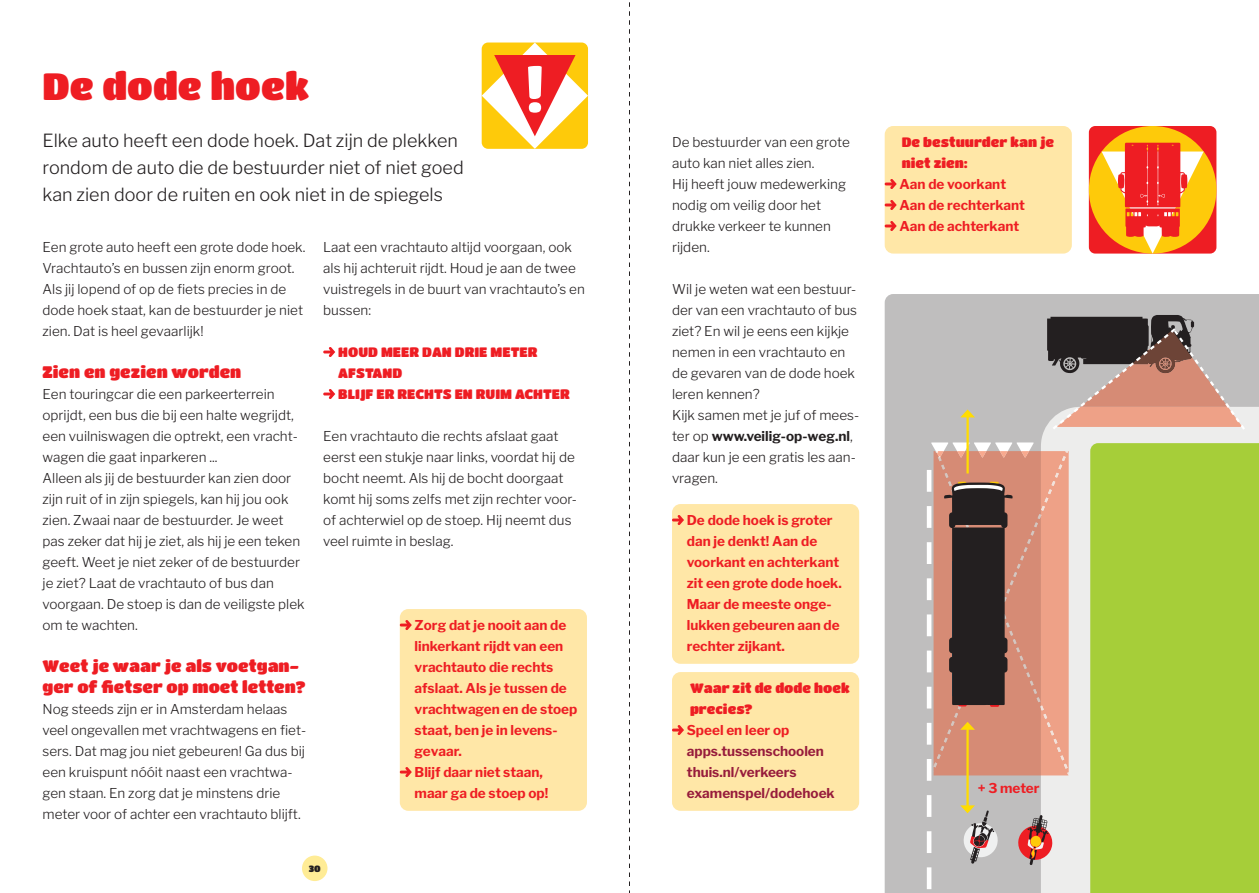
<style>
.page{position:relative;width:1259px;height:893px;background:#fff}
.page>*{position:absolute;margin:0;border:0;box-sizing:border-box;transform-origin:0 0}
.t1{font:37.5px "Titan One";color:#ee1d23}
.t2{font:300 18px/27px "Libre Franklin";color:#231f20}
.t3{font:16.5px/21px "Titan One";color:#ee1d23}
.t4{font:300 13.5px/21px "Libre Franklin";color:#231f20}
.t5{font:700 13.5px/21px "Libre Franklin";color:#ee1d23}
.t6{font:13.5px/21px "Titan One";color:#ee1d23}
.t7{font:700 13.5px/21px "Libre Franklin";color:#971c3c}
.t8{font:9px "Titan One";color:#231f20}
.s1{font-weight:700}
</style>
<div class="page">
<svg style="left:323px;top:347px;width:12px;height:10px"></svg>
<svg style="left:323px;top:389px;width:12px;height:10px"></svg>
<div style="left:400px;top:609px;width:187px;height:202px;background:#ffe7a7;border-radius:9px"></div>
<svg style="left:400px;top:620px;width:12px;height:10px"></svg>
<svg style="left:400px;top:767px;width:12px;height:10px"></svg>
<div style="left:884px;top:126px;width:187px;height:128px;background:#ffe7a7;border-radius:9px"></div>
<svg style="left:884px;top:179px;width:12px;height:10px"></svg>
<svg style="left:884px;top:200px;width:12px;height:10px"></svg>
<svg style="left:884px;top:221px;width:12px;height:10px"></svg>
<div style="left:672px;top:672px;width:187px;height:139px;background:#ffe7a7;border-radius:9px"></div>
<svg style="left:672px;top:725px;width:12px;height:10px"></svg>
<div style="left:672px;top:504px;width:187px;height:160px;background:#ffe7a7;border-radius:9px"></div>
<svg style="left:672px;top:515px;width:12px;height:10px"></svg>
<div style="left:884px;top:294px;width:375px;height:599px;background:#bfbebe"></div>
<div style="left:1041px;top:407px;width:218px;height:486px;background:#ededec"></div>
<div style="left:1090px;top:443px;width:169px;height:450px;background:#a6ce39"></div>
<hr style="left:966px;top:416px;width:2px;height:57px;background:#ffdc01">
<svg style="left:960px;top:409px;width:15px;height:8px"></svg>
<svg style="left:1047px;top:315px;width:200px;height:117px;background:#a58880"></svg>
<div style="left:1089px;top:126px;width:127px;height:128px;background:#ee1d23;border-radius:6px"></div>
<div style="left:1089px;top:126px;width:127px;height:128px;background:#feca0a;border-radius:50%"></div>
<svg style="left:1101px;top:143px;width:102px;height:111px"></svg>
<svg style="left:482px;top:43px;width:106px;height:106px"></svg>
<svg style="left:927px;top:442px;width:141px;height:451px;background:#b68e81"></svg>
<div style="left:302px;top:855px;width:25px;height:26px;background:#ffec96;border-radius:50%"></div>
<svg style="left:629px;top:2px;width:1px;height:891px"></svg>
<h1 class="t1" style="left:43px;top:64px;width:268px">De dode hoek</h1>
<h2 class="t2" style="left:43px;top:127px;width:423px">Elke auto heeft een dode hoek. Dat zijn de plekken rondom de auto die de bestuurder niet of niet goed kan zien door de ruiten en ook niet in de spiegels</h2>
<p class="t4" style="left:43px;top:237px;width:264px">Een grote auto heeft een grote dode hoek.<br>Vrachtauto’s en bussen zijn enorm groot.<br>Als jij lopend of op de fiets precies in de dode hoek staat, kan de bestuurder je niet zien. Dat is heel gevaarlijk!</p>
<p class="t3" style="left:43px;top:361px;width:200px">Zien en gezien worden</p>
<p class="t4" style="left:43px;top:384px;width:264px">Een touringcar die een parkeerterrein oprijdt, een bus die bij een halte wegrijdt, een vuilniswagen die optrekt, een vracht&shy;wagen die gaat inparkeren ...<br>Alleen als jij de bestuurder kan zien door zijn ruit of in zijn spiegels, kan hij jou ook zien. Zwaai naar de bestuurder. Je weet pas zeker dat hij je ziet, als hij je een teken geeft. Weet je niet zeker of de bestuurder je ziet? Laat de vrachtauto of bus dan voorgaan. De stoep is dan de veiligste plek om te wachten.</p>
<p class="t3" style="left:43px;top:655px;width:265px">Weet je waar je als voetgan&shy;ger of fietser op moet letten?</p>
<p class="t4" style="left:43px;top:699px;width:265px">Nog steeds zijn er in Amsterdam helaas veel ongevallen met vrachtwagens en fiet&shy;sers. Dat mag jou niet gebeuren! Ga dus bij een kruispunt nóóit naast een vrachtwa&shy;gen staan. En zorg dat je minstens drie meter voor of achter een vrachtauto blijft.</p>
<p class="t4" style="left:323px;top:237px;width:263px">Laat een vrachtauto altijd voorgaan, ook als hij achteruit rijdt. Houd je aan de twee vuistregels in de buurt van vrachtauto’s en bussen:</p>
<p class="t6" style="left:338px;top:341px;width:233px">HOUD MEER DAN DRIE METER<br>AFSTAND<br>BLIJF ER RECHTS EN RUIM ACHTER</p>
<p class="t4" style="left:323px;top:426px;width:255px">Een vrachtauto die rechts afslaat gaat eerst een stukje naar links, voordat hij de bocht neemt. Als hij de bocht doorgaat komt hij soms zelfs met zijn rechter voor&shy;of achterwiel op de stoep. Hij neemt dus veel ruimte in beslag.</p>
<p class="t5" style="left:414px;top:615px;width:164px">Zorg dat je nooit aan de linkerkant rijdt van een vrachtauto die rechts afslaat. Als je tussen de vrachtwagen en de stoep staat, ben je in levens&shy;gevaar.<br>Blijf daar niet staan, maar ga de stoep op!</p>
<p class="t8" style="left:309px;top:863px;width:14px">30</p>
<p class="t4" style="left:672px;top:132px;width:179px">De bestuurder van een grote auto kan niet alles zien.<br>Hij heeft jouw medewerking nodig om veilig door het drukke verkeer te kunnen rijden.</p>
<p class="t4" style="left:672px;top:279px;width:189px">Wil je weten wat een bestuur&shy;der van een vrachtauto of bus ziet? En wil je eens een kijkje nemen in een vrachtauto en de gevaren van de dode hoek leren kennen?<br>Kijk samen met je juf of mees&shy;ter op <span class="s1">www.veilig-op-weg.nl</span>, daar kun je een gratis les aan&shy;vragen.</p>
<p class="t5" style="left:687px;top:510px;width:156px">De dode hoek is groter dan je denkt! Aan de voorkant en achterkant zit een grote dode hoek.<br>Maar de meeste onge&shy;lukken gebeuren aan de rechter zijkant.</p>
<p class="t6" style="left:690px;top:677px;width:161px">Waar zit de dode hoek precies?</p>
<p class="t5" style="left:687px;top:720px;width:104px">Speel en leer op</p>
<p class="t7" style="left:687px;top:741px;width:149px">apps.tussenschoolen thuis.nl/verkeers examenspel/dodehoek</p>
<p class="t6" style="left:901px;top:131px;width:154px">De bestuurder kan je niet zien:</p>
<p class="t5" style="left:899px;top:174px;width:127px">Aan de voorkant<br>Aan de rechterkant<br>Aan de achterkant</p>
<p class="t5" style="left:977px;top:778px;width:63px">+ 3 meter</p>
</div>
